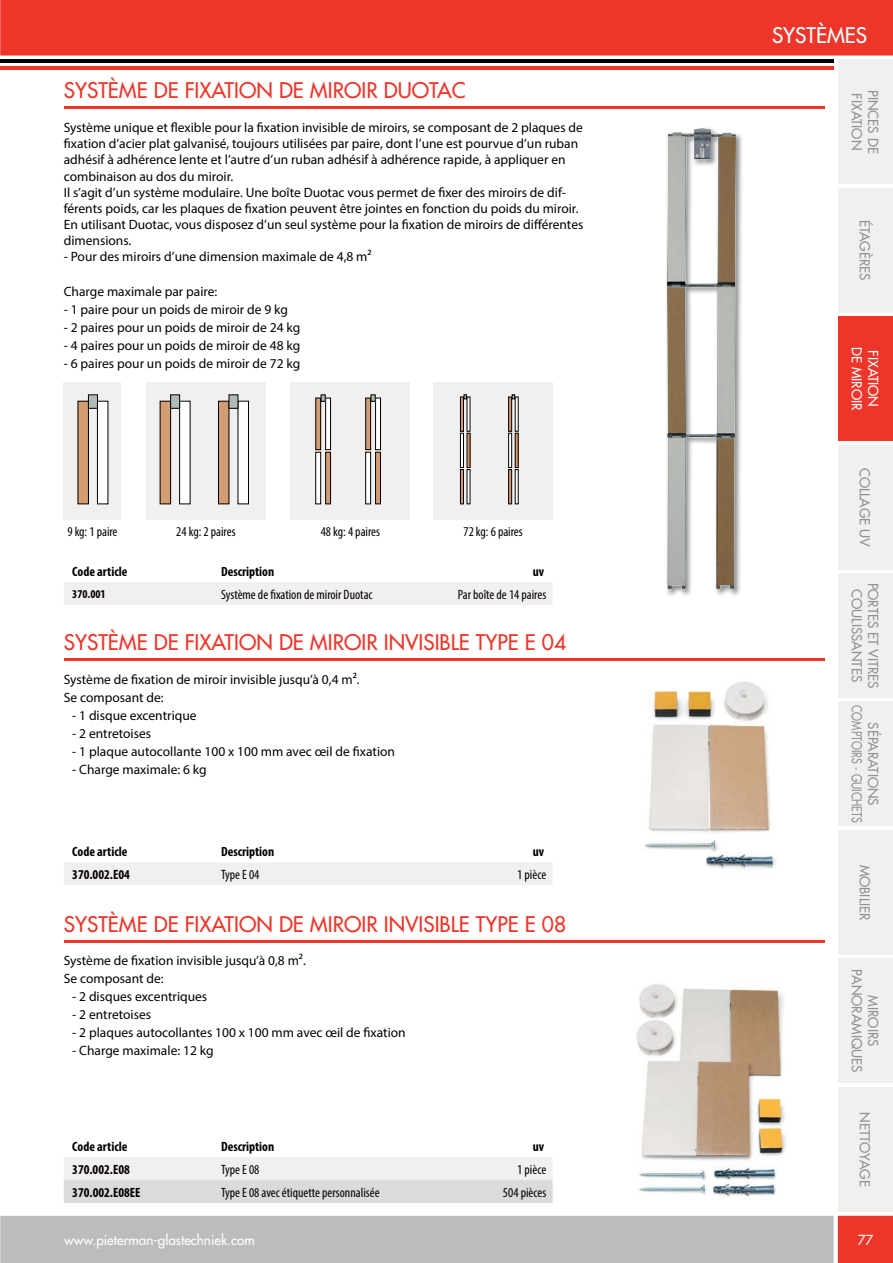
<style>
.page{position:relative;width:893px;height:1263px;background:#fff}
.page>*{position:absolute;margin:0;border:0;box-sizing:border-box;transform-origin:0 0}
.t1{font:500 21px "Futura Std";color:#ee3529}
.t2{font:500 21px "Futura Std";color:#fff}
.t3{font:13.5px/16.2px "Myriad Pro";color:#040000}
.t4{font:condensed 13.5px "Myriad Pro";color:#040000}
.t5{font:500 13.5px/16.2px "Futura Std";color:#909393;text-align:center}
.t6{font:700 condensed 13.5px "Myriad Pro";color:#040000}
.t7{font:500 13.5px "Futura Std";color:#fff}
.t8{font:700 condensed 12px "Myriad Pro";color:#040000}
</style>
<div class="page">
<img style="left:644px;top:681px;width:132px;height:188px">
<hr style="left:64px;top:107px;width:761px;height:2px;background:#ee3529">
<div style="left:64px;top:582px;width:488px;height:23px;background:#f1f0ef"></div>
<div style="left:64px;top:863px;width:488px;height:22px;background:#f1f0ef"></div>
<svg style="left:64px;top:1157px;width:489px;height:46px"></svg>
<img style="left:666px;top:133px;width:76px;height:463px">
<img style="left:667px;top:128px;width:69px;height:461px">
<hr style="left:64px;top:659px;width:761px;height:2px;background:#ee3529">
<hr style="left:64px;top:940px;width:761px;height:2px;background:#ee3529">
<img style="left:636px;top:984px;width:150px;height:213px">
<div style="left:64px;top:382px;width:57px;height:137px;background:#f1f0ef"></div>
<div style="left:78px;top:401px;width:10px;height:103px;background:#d49c72"></div>
<div style="left:78px;top:401px;width:11px;height:103px;border:1px solid #000"></div>
<div style="left:97px;top:401px;width:11px;height:103px;background:#fff"></div>
<div style="left:97px;top:401px;width:11px;height:103px;border:1px solid #000"></div>
<div style="left:88px;top:395px;width:9px;height:13px;background:#b0bbb8"></div>
<div style="left:88px;top:394px;width:10px;height:15px;border:1px solid #000"></div>
<div style="left:146px;top:382px;width:119px;height:137px;background:#f1f0ef"></div>
<div style="left:160px;top:401px;width:11px;height:103px;background:#d49c72"></div>
<div style="left:160px;top:401px;width:11px;height:103px;border:1px solid #000"></div>
<div style="left:180px;top:401px;width:10px;height:103px;background:#fff"></div>
<div style="left:179px;top:401px;width:11px;height:103px;border:1px solid #000"></div>
<div style="left:171px;top:395px;width:9px;height:13px;background:#b0bbb8"></div>
<div style="left:170px;top:394px;width:10px;height:15px;border:1px solid #000"></div>
<div style="left:218px;top:401px;width:11px;height:103px;background:#d49c72"></div>
<div style="left:218px;top:401px;width:11px;height:103px;border:1px solid #000"></div>
<div style="left:238px;top:401px;width:10px;height:103px;background:#fff"></div>
<div style="left:238px;top:401px;width:11px;height:103px;border:1px solid #000"></div>
<div style="left:229px;top:395px;width:9px;height:13px;background:#b0bbb8"></div>
<div style="left:291px;top:382px;width:119px;height:137px;background:#f1f0ef"></div>
<div style="left:316px;top:398px;width:5px;height:52px;background:#d49c72"></div>
<div style="left:315px;top:398px;width:6px;height:52px;border:1px solid #000"></div>
<div style="left:316px;top:452px;width:5px;height:52px;background:#fff"></div>
<div style="left:315px;top:452px;width:6px;height:52px;border:1px solid #000"></div>
<hr style="left:326px;top:398px;width:4px;height:52px;background:#fff">
<div style="left:325px;top:398px;width:6px;height:52px;border:1px solid #000"></div>
<hr style="left:326px;top:452px;width:4px;height:52px;background:#d49c72">
<div style="left:325px;top:452px;width:6px;height:52px;border:1px solid #000"></div>
<div style="left:321px;top:394px;width:5px;height:8px;border:1px solid #000"></div>
<div style="left:366px;top:398px;width:5px;height:52px;background:#d49c72"></div>
<div style="left:365px;top:398px;width:6px;height:52px;border:1px solid #000"></div>
<div style="left:366px;top:452px;width:5px;height:52px;background:#fff"></div>
<div style="left:365px;top:452px;width:6px;height:52px;border:1px solid #000"></div>
<div style="left:375px;top:398px;width:5px;height:52px;background:#fff"></div>
<div style="left:375px;top:398px;width:6px;height:52px;border:1px solid #000"></div>
<div style="left:375px;top:452px;width:5px;height:52px;background:#d49c72"></div>
<div style="left:375px;top:452px;width:6px;height:52px;border:1px solid #000"></div>
<svg style="left:371px;top:394px;width:4px;height:8px"></svg>
<div style="left:433px;top:382px;width:119px;height:137px;background:#f1f0ef"></div>
<div style="left:460px;top:397px;width:4px;height:35px;border:1px solid #000"></div>
<div style="left:460px;top:433px;width:4px;height:35px;border:1px solid #000"></div>
<div style="left:460px;top:469px;width:4px;height:35px;border:1px solid #000"></div>
<svg style="left:464px;top:394px;width:3px;height:5px"></svg>
<div style="left:508px;top:397px;width:4px;height:35px;border:1px solid #000"></div>
<div style="left:508px;top:433px;width:4px;height:35px;border:1px solid #000"></div>
<div style="left:508px;top:469px;width:4px;height:35px;border:1px solid #000"></div>
<div style="left:515px;top:433px;width:4px;height:35px;border:1px solid #000"></div>
<svg style="left:512px;top:394px;width:3px;height:5px"></svg>
<div style="left:1px;top:0;width:892px;height:56px;background:#ee3529"></div>
<div style="left:0;top:1216px;width:893px;height:47px;background:#bbbdbc"></div>
<hr style="left:0;top:66px;width:833px;height:3px;background:#ee3529">
<svg style="left:0;top:0;width:1px;height:60px"></svg>
<hr style="left:0;top:60px;width:833px;height:3px;background:#040000">
<div style="left:838px;top:60px;width:55px;height:124px;background:#f1f0ef"></div>
<div style="left:838px;top:188px;width:55px;height:124px;background:#f1f0ef"></div>
<div style="left:838px;top:317px;width:55px;height:124px;background:#ee3529"></div>
<div style="left:838px;top:445px;width:55px;height:124px;background:#f1f0ef"></div>
<div style="left:838px;top:573px;width:55px;height:125px;background:#f1f0ef"></div>
<div style="left:838px;top:702px;width:55px;height:124px;background:#f1f0ef"></div>
<div style="left:838px;top:830px;width:55px;height:124px;background:#f1f0ef"></div>
<div style="left:838px;top:959px;width:55px;height:124px;background:#f1f0ef"></div>
<div style="left:838px;top:1087px;width:55px;height:124px;background:#f1f0ef"></div>
<h1 class="t1" style="left:64px;top:79px;width:403px">SYSTÈME DE FIXATION DE MIROIR DUOTAC</h1>
<p class="t3" style="left:64px;top:120px;width:521px">Système unique et flexible pour la fixation invisible de miroirs, se composant de 2 plaques de fixation d’acier plat galvanisé, toujours utilisées par paire, dont l’une est pourvue d’un ruban adhésif à adhérence lente et l’autre d’un ruban adhésif à adhérence rapide, à appliquer en combinaison au dos du miroir.<br>Il s’agit d’un système modulaire. Une boîte Duotac vous permet de fixer des miroirs de dif&shy;férents poids, car les plaques de fixation peuvent être jointes en fonction du poids du miroir.<br>En utilisant Duotac, vous disposez d’un seul système pour la fixation de miroirs de différentes dimensions.</p>
<p class="t3" style="left:64px;top:250px;width:309px">- Pour des miroirs d’une dimension maximale de 4,8 m²</p>
<p class="t3" style="left:64px;top:284px;width:155px">Charge maximale par paire:</p>
<p class="t3" style="left:64px;top:302px;width:226px">- 1 paire pour un poids de miroir de 9 kg</p>
<p class="t3" style="left:64px;top:320px;width:238px">- 2 paires pour un poids de miroir de 24 kg</p>
<p class="t3" style="left:64px;top:338px;width:238px">- 4 paires pour un poids de miroir de 48 kg</p>
<p class="t3" style="left:64px;top:356px;width:238px">- 6 paires pour un poids de miroir de 72 kg</p>
<p class="t4" style="left:67px;top:527px;width:52px">9 kg: 1 paire</p>
<p class="t4" style="left:176px;top:527px;width:61px">24 kg: 2 paires</p>
<p class="t4" style="left:321px;top:527px;width:61px">48 kg: 4 paires</p>
<p class="t4" style="left:463px;top:527px;width:61px">72 kg: 6 paires</p>
<p class="t6" style="left:72px;top:563px;width:57px">Code article</p>
<p class="t6" style="left:221px;top:563px;width:55px">Description</p>
<p class="t6" style="left:533px;top:563px;width:13px">uv</p>
<p class="t8" style="left:72px;top:587px;width:35px">370.001</p>
<p class="t4" style="left:221px;top:589px;width:153px">Système de fixation de miroir Duotac</p>
<p class="t4" style="left:458px;top:589px;width:90px">Par boîte de 14 paires</p>
<h1 class="t1" style="left:64px;top:631px;width:504px">SYSTÈME DE FIXATION DE MIROIR INVISIBLE TYPE E 04</h1>
<p class="t3" style="left:64px;top:671px;width:297px;line-height:18px">Système de fixation de miroir invisible jusqu’à 0,4 m².<br>Se composant de:</p>
<p class="t3" style="left:72px;top:708px;width:126px">- 1 disque excentrique</p>
<p class="t3" style="left:72px;top:726px;width:80px">- 2 entretoises</p>
<p class="t3" style="left:72px;top:744px;width:324px">- 1 plaque autocollante 100 x 100 mm avec œil de fixation</p>
<p class="t3" style="left:72px;top:762px;width:136px">- Charge maximale: 6 kg</p>
<p class="t6" style="left:72px;top:843px;width:57px">Code article</p>
<p class="t6" style="left:221px;top:843px;width:55px">Description</p>
<p class="t6" style="left:533px;top:843px;width:13px">uv</p>
<p class="t6" style="left:72px;top:866px;width:59px">370.002.E04</p>
<p class="t4" style="left:221px;top:869px;width:40px">Type E 04</p>
<p class="t4" style="left:517px;top:869px;width:30px">1 pièce</p>
<h1 class="t1" style="left:64px;top:912px;width:504px">SYSTÈME DE FIXATION DE MIROIR INVISIBLE TYPE E 08</h1>
<p class="t3" style="left:64px;top:953px;width:244px;line-height:18px">Système de fixation invisible jusqu’à 0,8 m².<br>Se composant de:</p>
<p class="t3" style="left:72px;top:989px;width:137px">- 2 disques excentriques</p>
<p class="t3" style="left:72px;top:1007px;width:80px">- 2 entretoises</p>
<p class="t3" style="left:72px;top:1025px;width:335px">- 2 plaques autocollantes 100 x 100 mm avec œil de fixation</p>
<p class="t3" style="left:72px;top:1043px;width:143px">- Charge maximale: 12 kg</p>
<p class="t6" style="left:72px;top:1138px;width:57px">Code article</p>
<p class="t6" style="left:221px;top:1138px;width:55px">Description</p>
<p class="t6" style="left:533px;top:1138px;width:13px">uv</p>
<p class="t6" style="left:72px;top:1161px;width:59px">370.002.E08</p>
<p class="t4" style="left:221px;top:1164px;width:40px">Type E 08</p>
<p class="t4" style="left:517px;top:1164px;width:30px">1 pièce</p>
<p class="t6" style="left:72px;top:1184px;width:70px">370.002.E08EE</p>
<p class="t4" style="left:221px;top:1187px;width:160px">Type E 08 avec étiquette personnalisée</p>
<p class="t4" style="left:503px;top:1187px;width:45px">504 pièces</p>
<p class="t7" style="left:64px;top:1232px;width:192px">www.pieterman-glastechniek.com</p>
<h1 class="t2" style="left:772px;top:24px;width:97px">SYSTÈMES</h1>
<p class="t5" style="left:864px;top:93px;width:58px;rotate:90deg">FIXATION</p>
<p class="t5" style="left:881px;top:90px;width:65px;rotate:90deg">PINCES DE</p>
<p class="t5" style="left:873px;top:220px;width:62px;rotate:90deg">ÉTAGÈRES</p>
<p class="t7" style="left:864px;top:347px;width:65px;rotate:90deg">DE MIROIR</p>
<p class="t7" style="left:880px;top:350px;width:58px;rotate:90deg">FIXATION</p>
<p class="t5" style="left:873px;top:468px;width:81px;rotate:90deg">COLLAGE UV</p>
<p class="t5" style="left:881px;top:583px;width:107px;rotate:90deg">PORTES ET VITRES<br>COULISSANTES</p>
<p class="t5" style="left:881px;top:705px;width:119px;rotate:90deg">SÉPARATIONS<br>COMPTOIRS - GUICHETS</p>
<p class="t5" style="left:873px;top:865px;width:57px;rotate:90deg">MOBILIER</p>
<p class="t5" style="left:881px;top:969px;width:104px;rotate:90deg">MIROIRS<br>PANORAMIQUES</p>
<p class="t5" style="left:873px;top:1112px;width:76px;rotate:90deg">NETTOYAGE</p>
<p class="t7" style="left:858px;top:1232px;width:17px">77</p>
</div>
